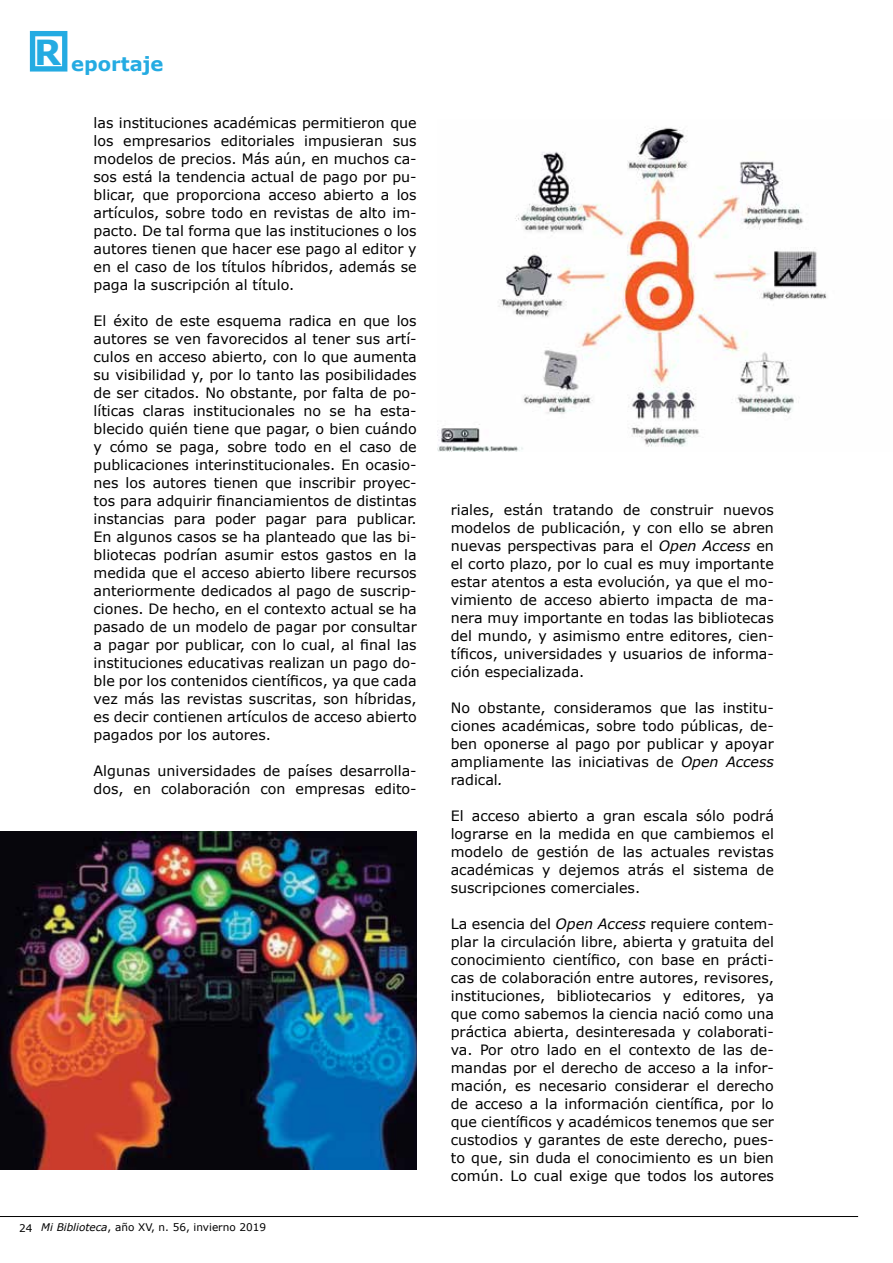
<style>
.page{position:relative;width:893px;height:1263px;background:#fff}
.page>*{position:absolute;margin:0;border:0;box-sizing:border-box;transform-origin:0 0}
.t1{font:700 19.5px "Verdana";color:#24abe2}
.t2{font:14.25px/18px "Verdana";color:#000;text-align:justify}
.t3{font:10.5px "Verdana";color:#000}
.s1{font-style:italic}
</style>
<div class="page">
<hr style="left:0;top:1216px;width:858px;height:1px;background:#000">
<svg style="left:30px;top:31px;width:37px;height:41px"></svg>
<img style="left:438px;top:127px;width:389px;height:324px">
<img style="left:0;top:831px;width:417px;height:339px">
<h1 class="t1" style="left:34px;top:50px;width:131px"><sup>R</sup> eportaje</h1>
<p class="t2" style="left:94px;top:113px;width:325px">las instituciones académicas permitieron que los empresarios editoriales impusieran sus modelos de precios. Más aún, en muchos ca&shy;sos está la tendencia actual de pago por pu&shy;blicar, que proporciona acceso abierto a los artículos, sobre todo en revistas de alto im&shy;pacto. De tal forma que las instituciones o los autores tienen que hacer ese pago al editor y en el caso de los títulos híbridos, además se paga la suscripción al título.</p>
<p class="t2" style="left:94px;top:311px;width:325px">El éxito de este esquema radica en que los autores se ven favorecidos al tener sus artí&shy;culos en acceso abierto, con lo que aumenta su visibilidad y, por lo tanto las posibilidades de ser citados. No obstante, por falta de po&shy;líticas claras institucionales no se ha esta&shy;blecido quién tiene que pagar, o bien cuándo y cómo se paga, sobre todo en el caso de publicaciones interinstitucionales. En ocasio&shy;nes los autores tienen que inscribir proyec&shy;tos para adquirir financiamientos de distintas instancias para poder pagar para publicar.<br>En algunos casos se ha planteado que las bi&shy;bliotecas podrían asumir estos gastos en la medida que el acceso abierto libere recursos anteriormente dedicados al pago de suscrip&shy;ciones. De hecho, en el contexto actual se ha pasado de un modelo de pagar por consultar a pagar por publicar, con lo cual, al final las instituciones educativas realizan un pago do&shy;ble por los contenidos científicos, ya que cada vez más las revistas suscritas, son híbridas, es decir contienen artículos de acceso abierto pagados por los autores.</p>
<p class="t2" style="left:94px;top:761px;width:325px">Algunas universidades de países desarrolla&shy;dos, en colaboración con empresas edito-</p>
<p class="t3" style="left:19px;top:1220px;width:248px">24 <span class="s1">Mi Biblioteca</span>, año XV, n. 56, invierno 2019</p>
<p class="t2" style="left:451px;top:500px;width:325px">riales, están tratando de construir nuevos modelos de publicación, y con ello se abren nuevas perspectivas para el <span class="s1">Open Access</span> en el corto plazo, por lo cual es muy importante estar atentos a esta evolución, ya que el mo&shy;vimiento de acceso abierto impacta de ma&shy;nera muy importante en todas las bibliotecas del mundo, y asimismo entre editores, cien&shy;tíficos, universidades y usuarios de informa&shy;ción especializada.</p>
<p class="t2" style="left:451px;top:698px;width:325px">No obstante, consideramos que las institu&shy;ciones académicas, sobre todo públicas, de&shy;ben oponerse al pago por publicar y apoyar ampliamente las iniciativas de <span class="s1">Open Access </span>radical<span class="s1">.</span></p>
<p class="t2" style="left:451px;top:806px;width:325px">El acceso abierto a gran escala sólo podrá lograrse en la medida en que cambiemos el modelo de gestión de las actuales revistas académicas y dejemos atrás el sistema de suscripciones comerciales.</p>
<p class="t2" style="left:451px;top:914px;width:325px">La esencia del <span class="s1">Open Access</span> requiere contem&shy;plar la circulación libre, abierta y gratuita del conocimiento científico, con base en prácti&shy;cas de colaboración entre autores, revisores, instituciones, bibliotecarios y editores, ya que como sabemos la ciencia nació como una práctica abierta, desinteresada y colaborati&shy;va. Por otro lado en el contexto de las de&shy;mandas por el derecho de acceso a la infor&shy;mación, es necesario considerar el derecho de acceso a la información científica, por lo que científicos y académicos tenemos que ser custodios y garantes de este derecho, pues&shy;to que, sin duda el conocimiento es un bien común. Lo cual exige que todos los autores</p>
</div>
